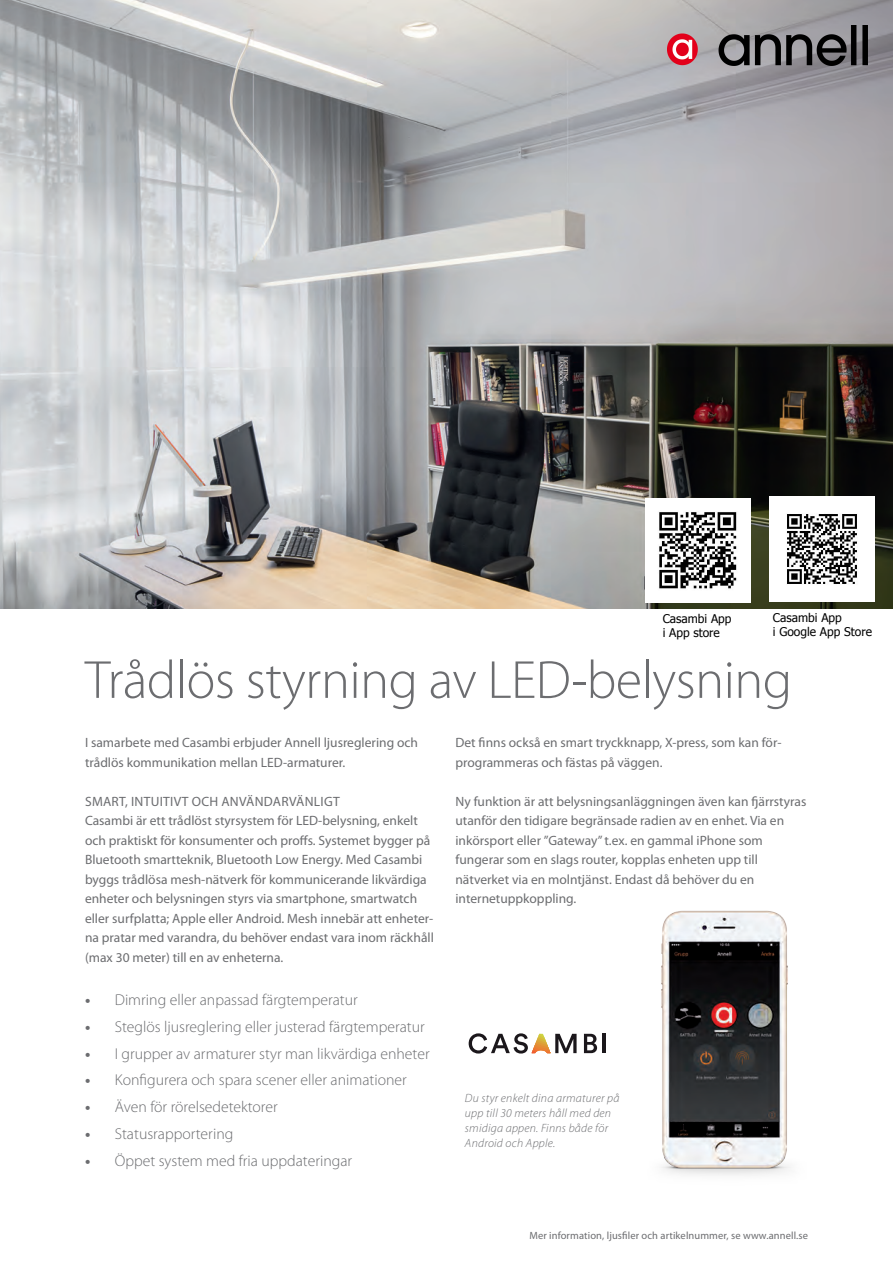
<style>
.page{position:relative;width:893px;height:1263px;background:#fff}
.page>*{position:absolute;margin:0;border:0;box-sizing:border-box;transform-origin:0 0}
.t1{font:300 54px "Myriad Pro";letter-spacing:-.01em;color:#6c6d70}
.t2{font:300 15.75px "Myriad Pro";color:#6c6d70}
.t3{font:13.5px/19.5px "Myriad Pro";color:#6c6d70}
.t4{font:italic 300 12px/15px "Myriad Pro";letter-spacing:.02em;color:#6c6d70}
.t5{font:12px/14.4px "Tahoma";color:#000}
.t6{font:10.5px "Myriad Pro";letter-spacing:.01em;color:#6c6d70}
.s1{font-weight:700}
</style>
<div class="page">
<svg style="left:469px;top:1033px;width:108px;height:20px"></svg>
<svg style="left:584px;top:1034px;width:13px;height:19px"></svg>
<hr style="left:602px;top:1034px;width:4px;height:19px;background:#1b171b">
<img style="left:661px;top:910px;width:130px;height:265px">
<img style="left:0;top:0;width:893px;height:608px">
<img style="left:667px;top:26px;width:200px;height:39px">
<img style="left:646px;top:498px;width:104px;height:104px">
<img style="left:770px;top:497px;width:105px;height:105px">
<p class="t5" style="left:663px;top:610px;width:70px">Casambi App i App store</p>
<p class="t5" style="left:773px;top:610px;width:101px">Casambi App<br>i Google App Store</p>
<h1 class="t1" style="left:85px;top:650px;width:709px">Trådlös styrning av LED-belysning</h1>
<p class="t3" style="left:85px;top:733px;width:334px">I samarbete med Casambi erbjuder Annell ljusreglering och trådlös kommunikation mellan LED-armaturer.</p>
<p class="t3" style="left:85px;top:792px;width:350px">SMART, INTUITIVT OCH ANVÄNDARVÄNLIGT<br>Casambi är ett trådlöst styrsystem för LED-belysning, enkelt och praktiskt för konsumenter och proffs. Systemet bygger på Bluetooth smartteknik, Bluetooth Low Energy. Med Casambi byggs trådlösa mesh-nätverk för kommunicerande likvärdiga enheter och belysningen styrs via smartphone, smartwatch eller surfplatta; Apple eller Android. Mesh innebär att enheter&shy;na pratar med varandra, du behöver endast vara inom räckhåll (max 30 meter) till en av enheterna.</p>
<p class="t2" style="left:85px;top:991px;width:274px"><span class="s1">•</span> Dimring eller anpassad färgtemperatur</p>
<p class="t2" style="left:85px;top:1018px;width:341px"><span class="s1">•</span> Steglös ljusreglering eller justerad färgtemperatur</p>
<p class="t2" style="left:85px;top:1045px;width:346px"><span class="s1">•</span> I grupper av armaturer styr man likvärdiga enheter</p>
<p class="t2" style="left:85px;top:1071px;width:323px"><span class="s1">•</span> Konfigurera och spara scener eller animationer</p>
<p class="t2" style="left:85px;top:1098px;width:194px"><span class="s1">•</span> Även för rörelsedetektorer</p>
<p class="t2" style="left:85px;top:1125px;width:150px"><span class="s1">•</span> Statusrapportering</p>
<p class="t2" style="left:85px;top:1152px;width:269px"><span class="s1">•</span> Öppet system med fria uppdateringar</p>
<p class="t3" style="left:455px;top:733px;width:327px">Det finns också en smart tryckknapp, X-press, som kan för&shy;programmeras och fästas på väggen.</p>
<p class="t3" style="left:455px;top:792px;width:352px">Ny funktion är att belysningsanläggningen även kan fjärrstyras utanför den tidigare begränsade radien av en enhet. Via en inkörsport eller ”Gateway” t.ex. en gammal iPhone som fungerar som en slags router, kopplas enheten upp till nätverket via en molntjänst. Endast då behöver du en internetuppkoppling.</p>
<p class="t4" style="left:465px;top:1090px;width:156px">Du styr enkelt dina armaturer på upp till 30 meters håll med den smidiga appen. Finns både för<br>Android och Apple.</p>
<p class="t6" style="left:529px;top:1230px;width:280px">Mer information, ljusfiler och artikelnummer, se www.annell.se</p>
</div>
